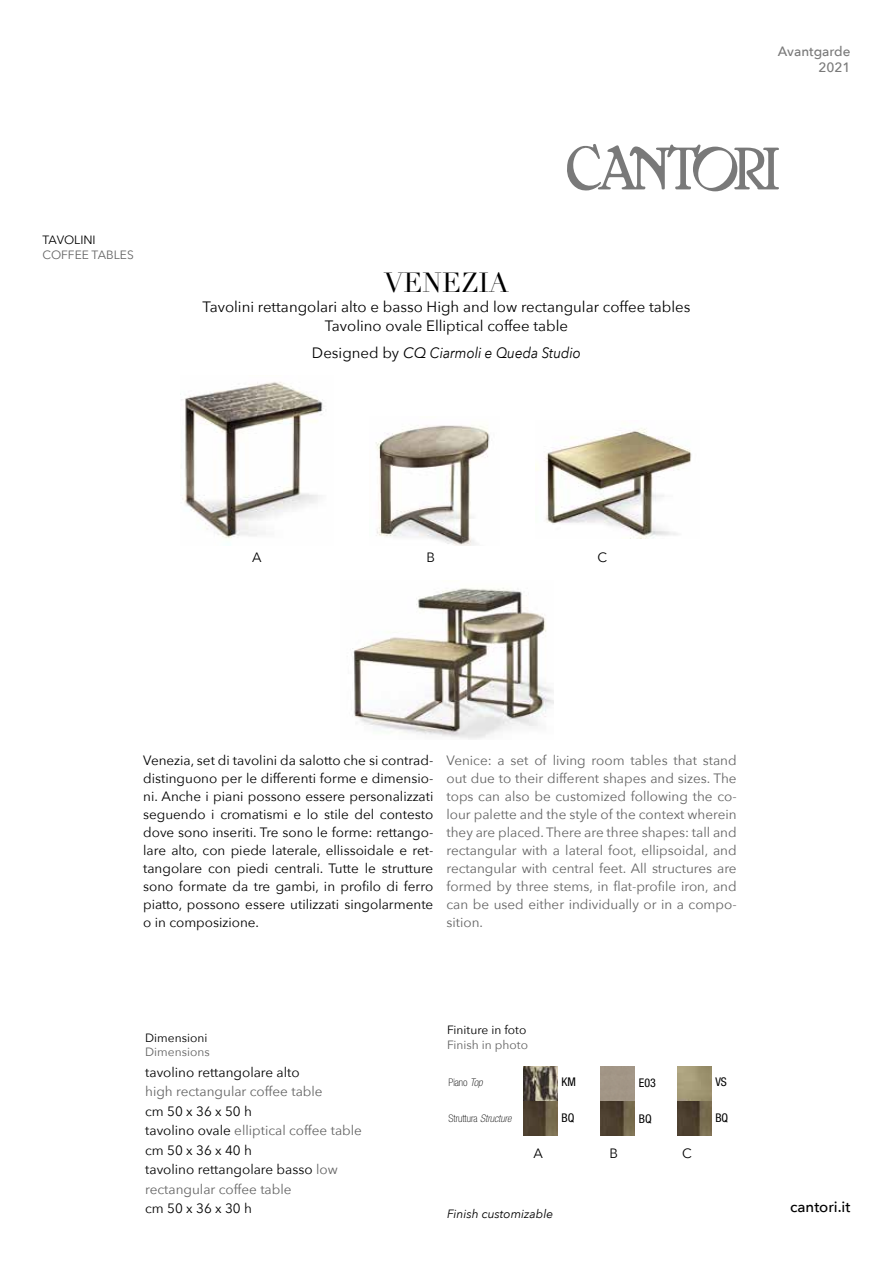
<style>
.page{position:relative;width:893px;height:1263px;background:#fff}
.page>*{position:absolute;margin:0;border:0;box-sizing:border-box;transform-origin:0 0}
.t1{font:27px "Didot";color:#000}
.t2{font:15px/19.5px "Avenir Next";color:#000;text-align:center}
.t3{font:italic 15px "Avenir Next";color:#000}
.t4{font:500 15px "Avenir Next";color:#000}
.t5{font:13.5px/18px "Avenir Next";color:#000;text-align:justify}
.t6{font:13.5px/18px "Avenir Next";color:#636363;text-align:justify}
.t7{font:500 13.5px/16.2px "Avenir Next";color:#797979;text-align:right}
.t8{font:12px "Avenir Next";color:#636363}
.t9{font:12px "Avenir Next";color:#000}
.t10{font:italic 12px "Avenir Next";color:#000}
.t11{font:condensed 12px "Helvetica Neue LT Std";color:#000}
.t12{font:100 condensed 10.5px "Helvetica Neue LT Std";color:#000}
.s1{font-style:normal}
.s2{color:#636363}
.s3{font-style:italic}
</style>
<div class="page">
<svg style="left:567px;top:144px;width:212px;height:47px"></svg>
<img style="left:181px;top:382px;width:143px;height:157px">
<img style="left:535px;top:428px;width:157px;height:111px">
<img style="left:376px;top:425px;width:114px;height:120px">
<img style="left:523px;top:1102px;width:34px;height:34px">
<img style="left:601px;top:1102px;width:34px;height:34px">
<img style="left:677px;top:1102px;width:34px;height:34px">
<img style="left:677px;top:1066px;width:34px;height:34px">
<img style="left:523px;top:1066px;width:34px;height:34px">
<img style="left:352px;top:587px;width:202px;height:152px">
<p class="t9" style="left:43px;top:230px;width:55px">TAVOLINI</p>
<p class="t8" style="left:43px;top:245px;width:93px">COFFEE TABLES</p>
<h1 class="t1" style="left:384px;top:267px;width:126px">VENEZIA</h1>
<p class="t2" style="left:203px;top:296px;width:489px">Tavolini rettangolari alto e basso High and low rectangular coffee tables<br>Tavolino ovale Elliptical coffee table</p>
<p class="t3" style="left:312px;top:340px;width:270px"><span class="s1">Designed by</span> CQ Ciarmoli e Queda Studio</p>
<p class="t5" style="left:252px;top:548px;width:11px">A</p>
<p class="t5" style="left:426px;top:548px;width:10px">B</p>
<p class="t5" style="left:597px;top:548px;width:11px">C</p>
<p class="t7" style="left:778px;top:43px;width:74px">Avantgarde<br>2021</p>
<p class="t5" style="left:143px;top:751px;width:292px">Venezia, set di tavolini da salotto che si contrad&shy;distinguono per le differenti forme e dimensio&shy;ni. Anche i piani possono essere personalizzati seguendo i cromatismi e lo stile del contesto dove sono inseriti. Tre sono le forme: rettango&shy;lare alto, con piede laterale, ellissoidale e ret&shy;tangolare con piedi centrali. Tutte le strutture sono formate da tre gambi, in profilo di ferro piatto, possono essere utilizzati singolarmente o in composizione.</p>
<p class="t6" style="left:446px;top:751px;width:292px">Venice: a set of living room tables that stand out due to their different shapes and sizes. The tops can also be customized following the co&shy;lour palette and the style of the context wherein they are placed. There are three shapes: tall and rectangular with a lateral foot, ellipsoidal, and rectangular with central feet. All structures are formed by three stems, in flat-profile iron, and can be used either individually or in a compo&shy;sition.</p>
<p class="t9" style="left:145px;top:1027px;width:64px">Dimensioni</p>
<p class="t8" style="left:145px;top:1042px;width:66px">Dimensions</p>
<p class="t5" style="left:145px;top:1062px;width:156px">tavolino rettangolare alto</p>
<p class="t6" style="left:145px;top:1082px;width:179px">high rectangular coffee table</p>
<p class="t5" style="left:145px;top:1100px;width:218px;line-height:19.5px;text-align:left">cm 50 x 36 x 50 h<br>tavolino ovale <span class="s2">elliptical coffee table </span>cm 50 x 36 x 40 h<br>tavolino rettangolare basso <span class="s2">low rectangular coffee table</span></p>
<p class="t5" style="left:145px;top:1199px;width:108px">cm 50 x 36 x 30 h</p>
<p class="t9" style="left:447px;top:1020px;width:81px">Finiture in foto</p>
<p class="t8" style="left:447px;top:1034px;width:82px">Finish in photo</p>
<p class="t12" style="left:448px;top:1077px;width:36px">Piano <span class="s3">Top</span></p>
<p class="t12" style="left:448px;top:1113px;width:64px">Struttura <span class="s3">Structure</span></p>
<p class="t11" style="left:561px;top:1075px;width:16px">KM</p>
<p class="t11" style="left:561px;top:1111px;width:14px">BQ</p>
<p class="t11" style="left:639px;top:1076px;width:19px">E03</p>
<p class="t11" style="left:639px;top:1112px;width:14px">BQ</p>
<p class="t5" style="left:534px;top:1144px;width:11px">A</p>
<p class="t5" style="left:609px;top:1144px;width:10px">B</p>
<p class="t5" style="left:682px;top:1144px;width:11px">C</p>
<p class="t10" style="left:447px;top:1203px;width:108px">Finish customizable</p>
<p class="t11" style="left:715px;top:1075px;width:13px">VS</p>
<p class="t11" style="left:715px;top:1111px;width:14px">BQ</p>
<p class="t4" style="left:790px;top:1194px;width:62px">cantori.it</p>
</div>
